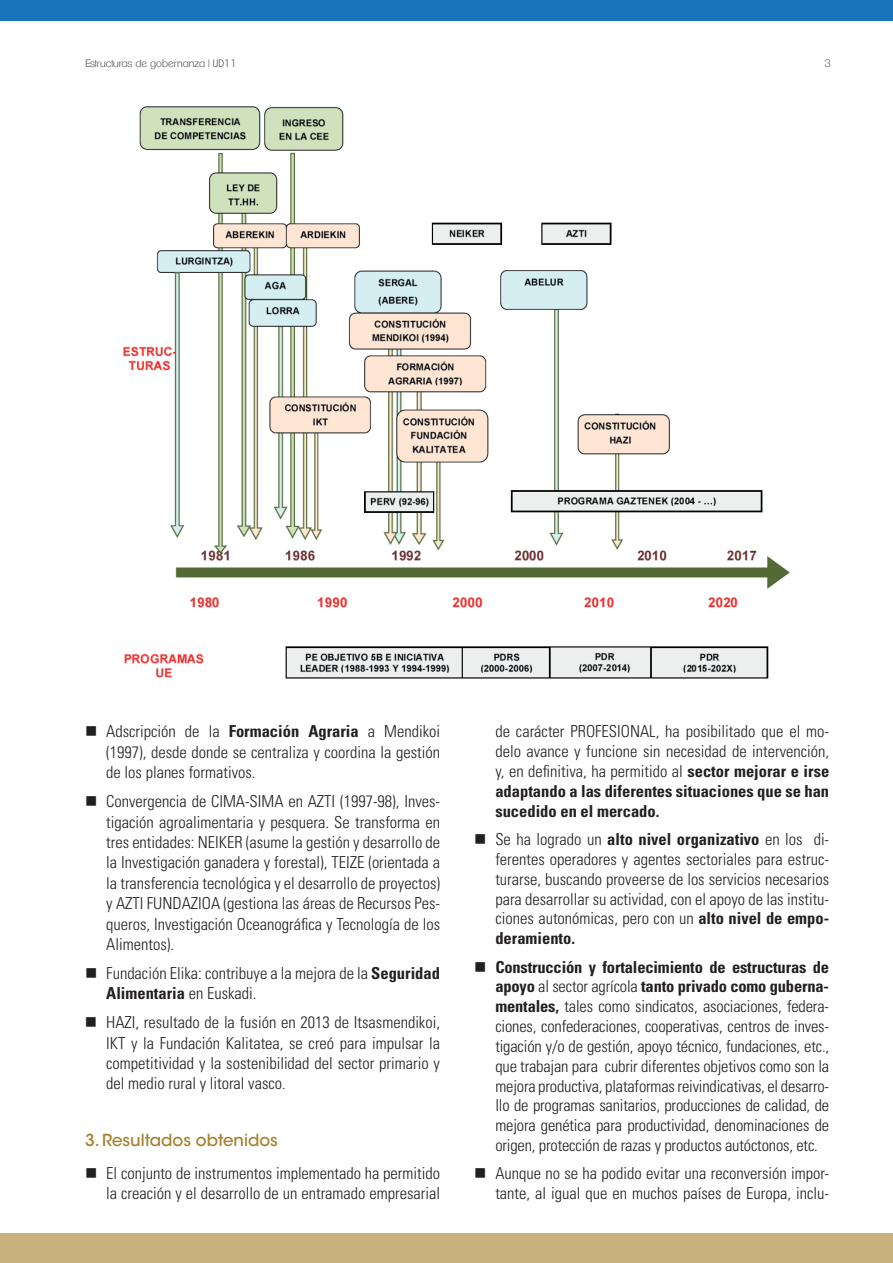
<style>
.page{position:relative;width:893px;height:1263px;background:#fff}
.page>*{position:absolute;margin:0;border:0;box-sizing:border-box;transform-origin:0 0}
.t1{font:300 condensed 16.5px/19.8px "Univers";color:#231f20;text-align:justify}
.t2{font:16.5px "ITC Avant Garde MM 445 750";color:#a67f2c}
.t3{font:300 10.5px "Clemente P Dae";color:#57585a}
.s1{font-weight:700}
.s2{font-size:15px}
</style>
<div class="page">
<div style="left:0;top:1233px;width:893px;height:30px;background:#c9b280"></div>
<div style="left:0;top:0;width:893px;height:21px;background:#1974bb"></div>
<img style="left:123px;top:106px;width:667px;height:573px">
<p class="t3" style="left:85px;top:57px;width:153px">Estructuras de gobernanza | UD11</p>
<p class="t3" style="left:825px;top:57px;width:8px">3</p>
<p class="t1" style="left:106px;top:721px;width:335px;line-height:20.4px;text-indent:-21px">■ Adscripción de la <span class="s1">Formación Agraria</span> a Mendikoi (1997), desde donde se centraliza y coordina la gestión de los planes formativos.</p>
<p class="t1" style="left:106px;top:791px;width:335px;line-height:20.4px;text-indent:-21px">■ Convergencia de CIMA-SIMA en AZTI (1997-98), Inves&shy;tigación agroalimentaria y pesquera. Se transforma en tres entidades: NEIKER (asume la gestión y desarrollo de la Investigación ganadera y forestal), TEIZE (orientada a la transferencia tecnológica y el desarrollo de proyectos) y AZTI FUNDAZIOA (gestiona las áreas de Recursos Pes&shy;queros, Investigación Oceanográfica y Tecnología de los Alimentos).</p>
<p class="t1" style="left:106px;top:963px;width:335px;line-height:20.4px;text-indent:-21px">■ Fundación Elika: contribuye a la mejora de la <span class="s1">Seguridad<br>Alimentaria</span> en Euskadi.</p>
<p class="t1" style="left:106px;top:1012px;width:335px;line-height:20.4px;text-indent:-21px">■ HAZI, resultado de la fusión en 2013 de Itsasmendikoi, IKT y la Fundación Kalitatea, se creó para impulsar la competitividad y la sostenibilidad del sector primario y del medio rural y litoral vasco<span class="s2">.</span></p>
<p class="t2" style="left:85px;top:1130px;width:194px">3. Resultados obtenidos</p>
<p class="t1" style="left:85px;top:1163px;width:357px;line-height:20.4px;text-align:right">■ El conjunto de instrumentos implementado ha permitido la creación y el desarrollo de un entramado empresarial</p>
<p class="t1" style="left:495px;top:722px;width:335px">de carácter PROFESIONAL, ha posibilitado que el mo&shy;delo avance y funcione sin necesidad de intervención, y, en definitiva, ha permitido al <span class="s1">sector mejorar e irse adaptando a las diferentes situaciones que se han sucedido en el mercado.</span></p>
<p class="t1" style="left:495px;top:829px;width:335px;text-indent:-21px">■ Se ha logrado un <span class="s1">alto nivel organizativo</span> en los di&shy;ferentes operadores y agentes sectoriales para estruc&shy;turarse, buscando proveerse de los servicios necesarios para desarrollar su actividad, con el apoyo de las institu&shy;ciones autonómicas, pero con un <span class="s1">alto nivel de empo&shy;deramiento.</span></p>
<p class="t1" style="left:495px;top:957px;width:335px;text-indent:-21px">■ <span class="s1">Construcción y fortalecimiento de estructuras de apoyo</span> al sector agrícola <span class="s1">tanto privado como guberna&shy;mentales,</span> tales como sindicatos, asociaciones, federa&shy;ciones, confederaciones, cooperativas, centros de inves&shy;tigación y/o de gestión, apoyo técnico, fundaciones, etc., que trabajan para cubrir diferentes objetivos como son la mejora productiva, plataformas reivindicativas, el desarro&shy;llo de programas sanitarios, producciones de calidad, de mejora genética para productividad, denominaciones de origen, protección de razas y productos autóctonos, etc.</p>
<p class="t1" style="left:474px;top:1164px;width:357px;text-align:right">■ Aunque no se ha podido evitar una reconversión impor&shy;tante, al igual que en muchos países de Europa, inclu-</p>
</div>
